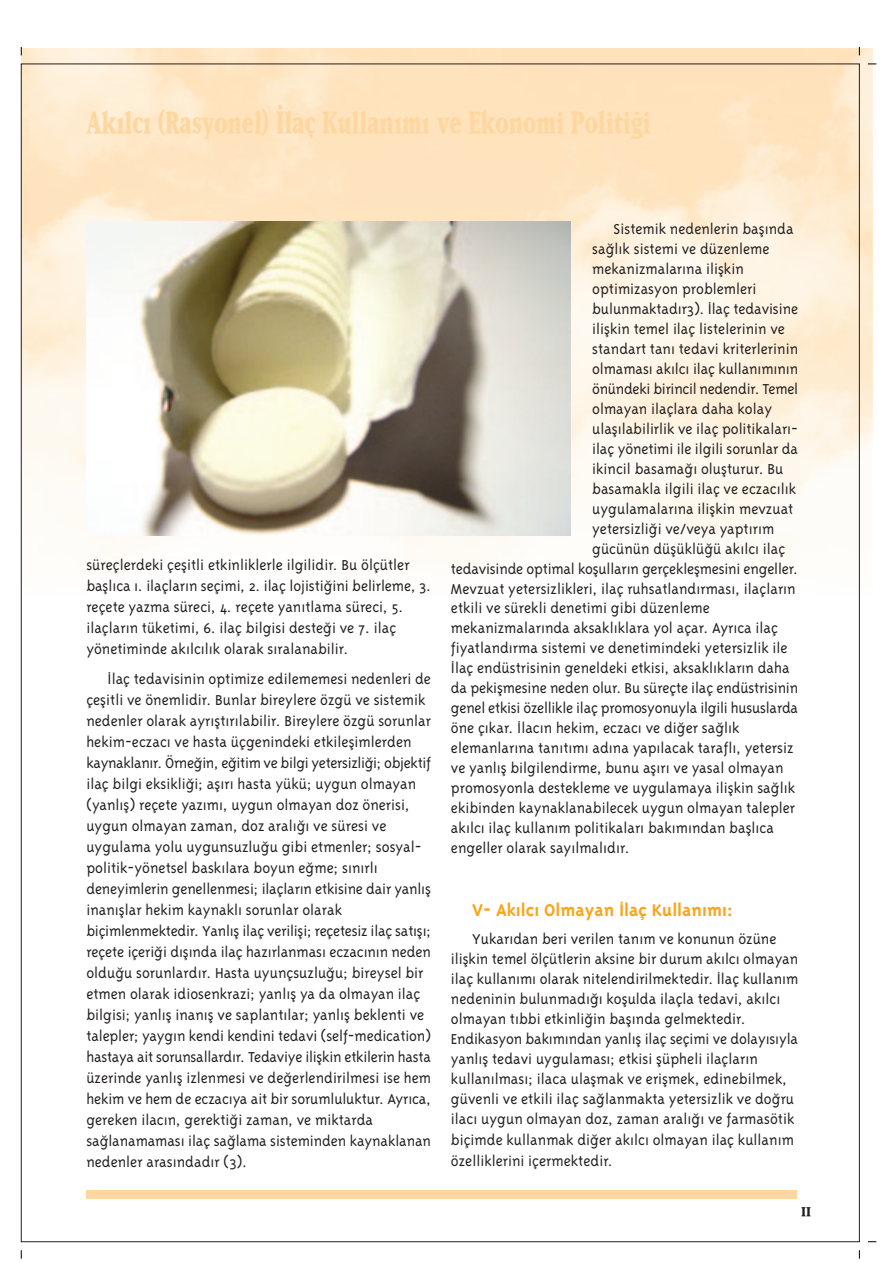
<style>
.page{position:relative;width:893px;height:1263px;background:#fff}
.page>*{position:absolute;margin:0;border:0;box-sizing:border-box;transform-origin:0 0}
.t1{font:800 36px "Matrix Trk";color:#fed7a0;scale:.7 1}
.t2{font:800 21px "Matrix Trk";color:#231f20;scale:.7 1}
.t3{font:700 19.5px "Triplex";color:#f9a51b}
.t4{font:300 16.5px/21px "Triplex";color:#231f20}
.t5{font:300 16.5px "Triplex";letter-spacing:-.02em;color:#231f20}
</style>
<div class="page">
<img style="left:21px;top:49px;width:851px;height:559px">
<div style="left:86px;top:1191px;width:710px;height:8px;background:#fed7a0"></div>
<img style="left:86px;top:221px;width:485px;height:314px">
<h1 class="t1" style="left:86px;top:104px;width:807px">Ak›lc› (Rasyonel) ‹laç Kullan›m› ve Ekonomi Politi¤i</h1>
<p class="t4" style="left:86px;top:556px;width:346px">süreçlerdeki çeflitli etkinliklerle ilgilidir. Bu ölçütler bafll›ca 1. ilaçlar›n seçimi, 2. ilaç lojisti¤ini belirleme, 3. reçete yazma süreci, 4. reçete yan›tlama süreci, 5. ilaçlar›n tüketimi, 6. ilaç bilgisi deste¤i ve 7. ilaç yönetiminde ak›lc›l›k olarak s›ralanabilir.</p>
<p class="t4" style="left:86px;top:670px;width:346px;text-indent:21px">‹laç tedavisinin optimize edilememesi nedenleri de çeflitli ve önemlidir. Bunlar bireylere özgü ve sistemik nedenler olarak ayr›flt›r›labilir. Bireylere özgü sorunlar hekim-eczac› ve hasta üçgenindeki etkileflimlerden kaynaklan›r. Örne¤in, e¤itim ve bilgi yetersizli¤i; objektif ilaç bilgi eksikli¤i; afl›r› hasta yükü; uygun olmayan (yanl›fl) reçete yaz›m›, uygun olmayan doz önerisi, uygun olmayan zaman, doz aral›¤› ve süresi ve uygulama yolu uygunsuzlu¤u gibi etmenler; sosyal&shy;politik-yönetsel bask›lara boyun e¤me; s›n›rl› deneyimlerin genellenmesi; ilaçlar›n etkisine dair yanl›fl inan›fllar hekim kaynakl› sorunlar olarak biçimlenmektedir. Yanl›fl ilaç verilifli; reçetesiz ilaç sat›fl›; reçete içeri¤i d›fl›nda ilaç haz›rlanmas› eczac›n›n neden oldu¤u sorunlard›r. Hasta uyunçsuzlu¤u; bireysel bir etmen olarak idiosenkrazi; yanl›fl ya da olmayan ilaç bilgisi; yanl›fl inan›fl ve saplant›lar; yanl›fl beklenti ve talepler; yayg›n kendi kendini tedavi (self-medication) hastaya ait sorunsallard›r. Tedaviye iliflkin etkilerin hasta üzerinde yanl›fl izlenmesi ve de¤erlendirilmesi ise hem hekim ve hem de eczac›ya ait bir sorumluluktur. Ayr›ca, gereken ilac›n, gerekti¤i zaman, ve miktarda sa¤lanamamas› ilaç sa¤lama sisteminden kaynaklanan nedenler aras›ndad›r (3).</p>
<p class="t4" style="left:613px;top:220px;width:182px">Sistemik nedenlerin bafl›nda</p>
<p class="t4" style="left:592px;top:240px;width:179px">sa¤l›k sistemi ve düzenleme</p>
<p class="t4" style="left:592px;top:260px;width:153px">mekanizmalar›na iliflkin</p>
<p class="t4" style="left:592px;top:280px;width:166px">optimizasyon problemleri</p>
<p class="t4" style="left:592px;top:300px;width:207px">bulunmaktad›r3). ‹laç tedavisine</p>
<p class="t4" style="left:592px;top:320px;width:194px">iliflkin temel ilaç listelerinin ve</p>
<p class="t4" style="left:592px;top:340px;width:207px">standart tan› tedavi kriterlerinin</p>
<p class="t4" style="left:592px;top:360px;width:207px">olmamas› ak›lc› ilaç kullan›m›n›n</p>
<p class="t5" style="left:592px;top:383px;width:207px">önündeki birincil nedendir. Temel</p>
<p class="t4" style="left:592px;top:400px;width:181px">olmayan ilaçlara daha kolay</p>
<p class="t4" style="left:592px;top:420px;width:207px">ulafl›labilirlik ve ilaç politikalar›-</p>
<p class="t4" style="left:592px;top:440px;width:207px">ilaç yönetimi ile ilgili sorunlar da</p>
<p class="t4" style="left:592px;top:460px;width:192px">ikincil basama¤› oluflturur. Bu</p>
<p class="t4" style="left:592px;top:479px;width:205px">basamakla ilgili ilaç ve eczac›l›k</p>
<p class="t4" style="left:592px;top:499px;width:203px">uygulamalar›na iliflkin mevzuat</p>
<p class="t4" style="left:592px;top:519px;width:183px">yetersizli¤i ve/veya yapt›r›m</p>
<p class="t4" style="left:592px;top:539px;width:195px">gücünün düflüklü¤ü ak›lc› ilaç</p>
<p class="t4" style="left:451px;top:559px;width:349px">tedavisinde optimal koflullar›n gerçekleflmesini engeller.</p>
<p class="t4" style="left:451px;top:579px;width:346px">Mevzuat yetersizlikleri, ilaç ruhsatland›rmas›, ilaçlar›n</p>
<p class="t4" style="left:451px;top:599px;width:260px">etkili ve sürekli denetimi gibi düzenleme</p>
<p class="t4" style="left:451px;top:619px;width:328px">mekanizmalar›nda aksakl›klara yol açar. Ayr›ca ilaç</p>
<p class="t4" style="left:451px;top:639px;width:338px">fiyatland›rma sistemi ve denetimindeki yetersizlik ile</p>
<p class="t4" style="left:451px;top:659px;width:340px">‹laç endüstrisinin geneldeki etkisi, aksakl›klar›n daha</p>
<p class="t4" style="left:451px;top:679px;width:349px">da pekiflmesine neden olur. Bu süreçte ilaç endüstrisinin</p>
<p class="t4" style="left:451px;top:699px;width:349px">genel etkisi özellikle ilaç promosyonuyla ilgili hususlarda</p>
<p class="t4" style="left:451px;top:719px;width:290px">öne ç›kar. ‹lac›n hekim, eczac› ve di¤er sa¤l›k</p>
<p class="t4" style="left:451px;top:739px;width:344px">elemanlar›na tan›t›m› ad›na yap›lacak tarafl›, yetersiz</p>
<p class="t4" style="left:451px;top:759px;width:334px">ve yanl›fl bilgilendirme, bunu afl›r› ve yasal olmayan</p>
<p class="t4" style="left:451px;top:779px;width:346px">promosyonla destekleme ve uygulamaya iliflkin sa¤l›k</p>
<p class="t4" style="left:451px;top:799px;width:346px">ekibinden kaynaklanabilecek uygun olmayan talepler</p>
<p class="t4" style="left:451px;top:819px;width:324px">ak›lc› ilaç kullan›m politikalar› bak›m›ndan bafll›ca</p>
<p class="t4" style="left:451px;top:839px;width:180px">engeller olarak say›lmal›d›r.</p>
<p class="t3" style="left:472px;top:902px;width:262px">V- Ak›lc› Olmayan ‹laç Kullan›m›:</p>
<p class="t4" style="left:451px;top:930px;width:349px;line-height:20.1px;text-indent:21px">Yukar›dan beri verilen tan›m ve konunun özüne iliflkin temel ölçütlerin aksine bir durum ak›lc› olmayan ilaç kullan›m› olarak nitelendirilmektedir. ‹laç kullan›m nedeninin bulunmad›¤› koflulda ilaçla tedavi, ak›lc› olmayan t›bbi etkinli¤in bafl›nda gelmektedir.<br>Endikasyon bak›m›ndan yanl›fl ilaç seçimi ve dolay›s›yla yanl›fl tedavi uygulamas›; etkisi flüpheli ilaçlar›n kullan›lmas›; ilaca ulaflmak ve eriflmek, edinebilmek, güvenli ve etkili ilaç sa¤lanmakta yetersizlik ve do¤ru ilac› uygun olmayan doz, zaman aral›¤› ve farmasötik biçimde kullanmak di¤er ak›lc› olmayan ilaç kullan›m özelliklerini içermektedir.</p>
<p class="t2" style="left:801px;top:1199px;width:16px">11</p>
</div>
